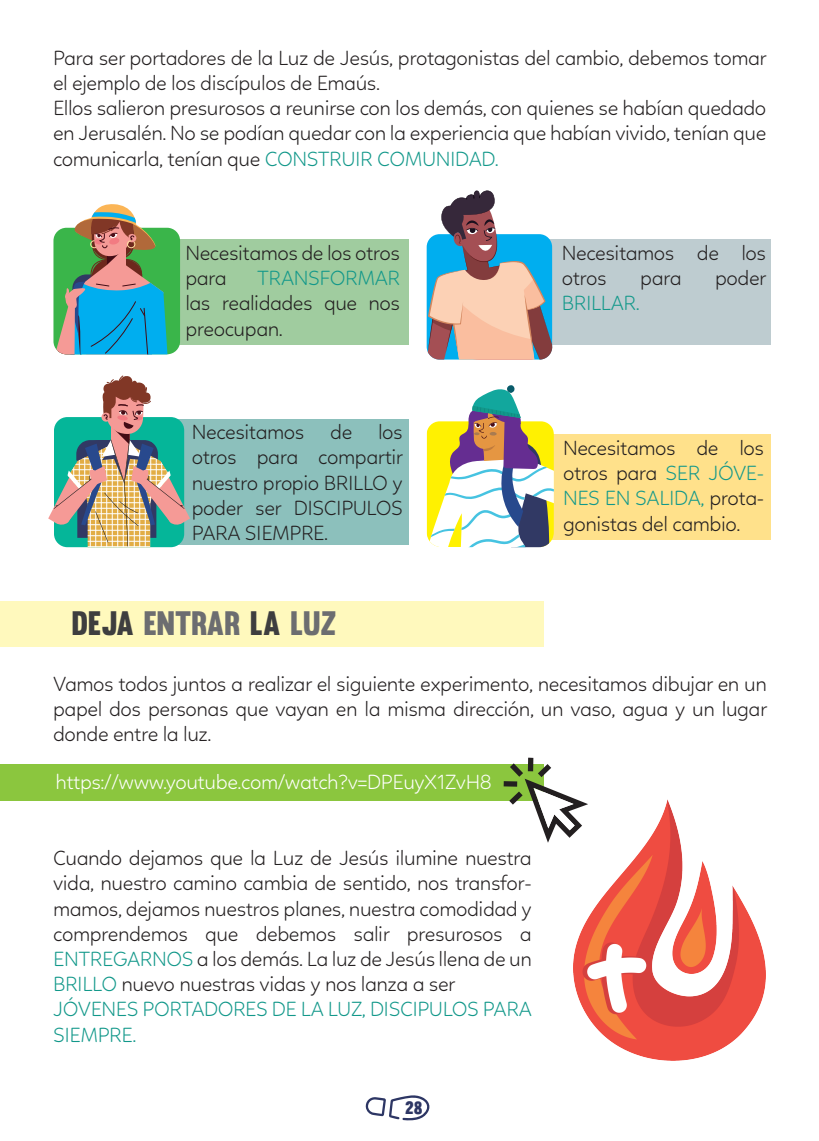
<style>
.page{position:relative;width:819px;height:1141px;background:#fff}
.page>*{position:absolute;margin:0;border:0;box-sizing:border-box;transform-origin:0 0}
.t1{font:33.25px "Muro";color:#6c6d70}
.t2{font:300 21px/25.2px "Linotte";letter-spacing:-.02em;color:#231f20}
.t3{font:300 21px "Linotte";letter-spacing:-.02em;color:#fff}
.t4{font:300 21px "Linotte";letter-spacing:-.02em;color:#12988a}
.t5{font:17.5px "Muro";color:#2d3664}
.s1{color:#12988a}
.s2{color:#3e3e3f}
</style>
<div class="page">
<div style="left:176px;top:239px;width:232px;height:105px;background:#a0cc9f"></div>
<div style="left:139px;top:419px;width:269px;height:126px;background:#8cc0bc"></div>
<div style="left:543px;top:239px;width:228px;height:105px;background:#beccd0"></div>
<div style="left:543px;top:434px;width:228px;height:105px;background:#ffe18b"></div>
<svg style="left:428px;top:190px;width:126px;height:170px"></svg>
<div style="left:53px;top:228px;width:127px;height:126px;background:#3ab54a;border-radius:13px"></div>
<svg style="left:54px;top:204px;width:114px;height:150px"></svg>
<svg style="left:426px;top:385px;width:128px;height:162px"></svg>
<svg style="left:48px;top:375px;width:142px;height:172px"></svg>
<div style="left:0;top:601px;width:543px;height:46px;background:#fff9bd"></div>
<div style="left:0;top:764px;width:543px;height:37px;background:#8bc63e"></div>
<svg style="left:528px;top:758px;width:5px;height:13px"></svg>
<svg style="left:509px;top:791px;width:13px;height:14px"></svg>
<svg style="left:510px;top:763px;width:13px;height:14px"></svg>
<div style="left:503px;top:781px;width:14px;height:6px;background:#231f20"></div>
<svg style="left:538px;top:764px;width:13px;height:13px"></svg>
<svg style="left:524px;top:779px;width:51px;height:64px"></svg>
<img style="left:573px;top:799px;width:192px;height:261px">
<svg style="left:365px;top:1095px;width:65px;height:26px"></svg>
<p class="t2" style="left:53px;top:45px;width:715px">Para ser portadores de la Luz de Jesús, protagonistas del cambio, debemos tomar el ejemplo de los discípulos de Emaús.<br>Ellos salieron presurosos a reunirse con los demás, con quienes se habían quedado en Jerusalén. No se podían quedar con la experiencia que habían vivido, tenían que comunicarla, tenían que <span class="s1">CONSTRUIR COMUNIDAD.</span></p>
<p class="t2" style="left:185px;top:240px;width:216px">Necesitamos de los otros para</p>
<p class="t4" style="left:257px;top:266px;width:144px">TRANSFORMAR</p>
<p class="t2" style="left:185px;top:291px;width:216px">las realidades que nos preocupan.</p>
<p class="t2" style="left:192px;top:419px;width:213px;text-align:justify">Necesitamos de los otros para compartir nuestro propio BRILLO y poder ser DISCIPULOS PARA SIEMPRE.</p>
<p class="t2" style="left:562px;top:240px;width:206px">Necesitamos de los otros</p>
<p class="t2" style="left:640px;top:265px;width:43px">para</p>
<p class="t2" style="left:715px;top:265px;width:53px">poder</p>
<p class="t4" style="left:562px;top:291px;width:79px">BRILLAR.</p>
<p class="t2" style="left:563px;top:435px;width:202px;text-align:justify">Necesitamos de los otros para <span class="s1">SER JÓVE-NES EN SALIDA,</span> prota&shy;gonistas del cambio.</p>
<h1 class="t1" style="left:72px;top:603px;width:266px"><span class="s2">DEJA</span> ENTRAR <span class="s2">LA</span> LUZ</h1>
<p class="t2" style="left:53px;top:671px;width:715px;text-align:justify">Vamos todos juntos a realizar el siguiente experimento, necesitamos dibujar en un papel dos personas que vayan en la misma dirección, un vaso, agua y un lugar donde entre la luz.</p>
<p class="t3" style="left:55px;top:770px;width:438px">https://www.youtube.com/watch?v=DPEuyX1ZvH8</p>
<p class="t2" style="left:53px;top:845px;width:480px">Cuando dejamos que la Luz de Jesús ilumine nuestra vida, nuestro camino cambia de sentido, nos transfor&shy;mamos, dejamos nuestros planes, nuestra comodidad y comprendemos que debemos salir presurosos a <span class="s1">ENTREGARNOS</span> a los demás. La luz de Jesús llena de un <span class="s1">BRILLO</span> nuevo nuestras vidas y nos lanza a ser <span class="s1">JÓVENES PORTADORES DE LA LUZ, DISCIPULOS PARA SIEMPRE.</span></p>
<p class="t5" style="left:405px;top:1097px;width:19px">28</p>
</div>
